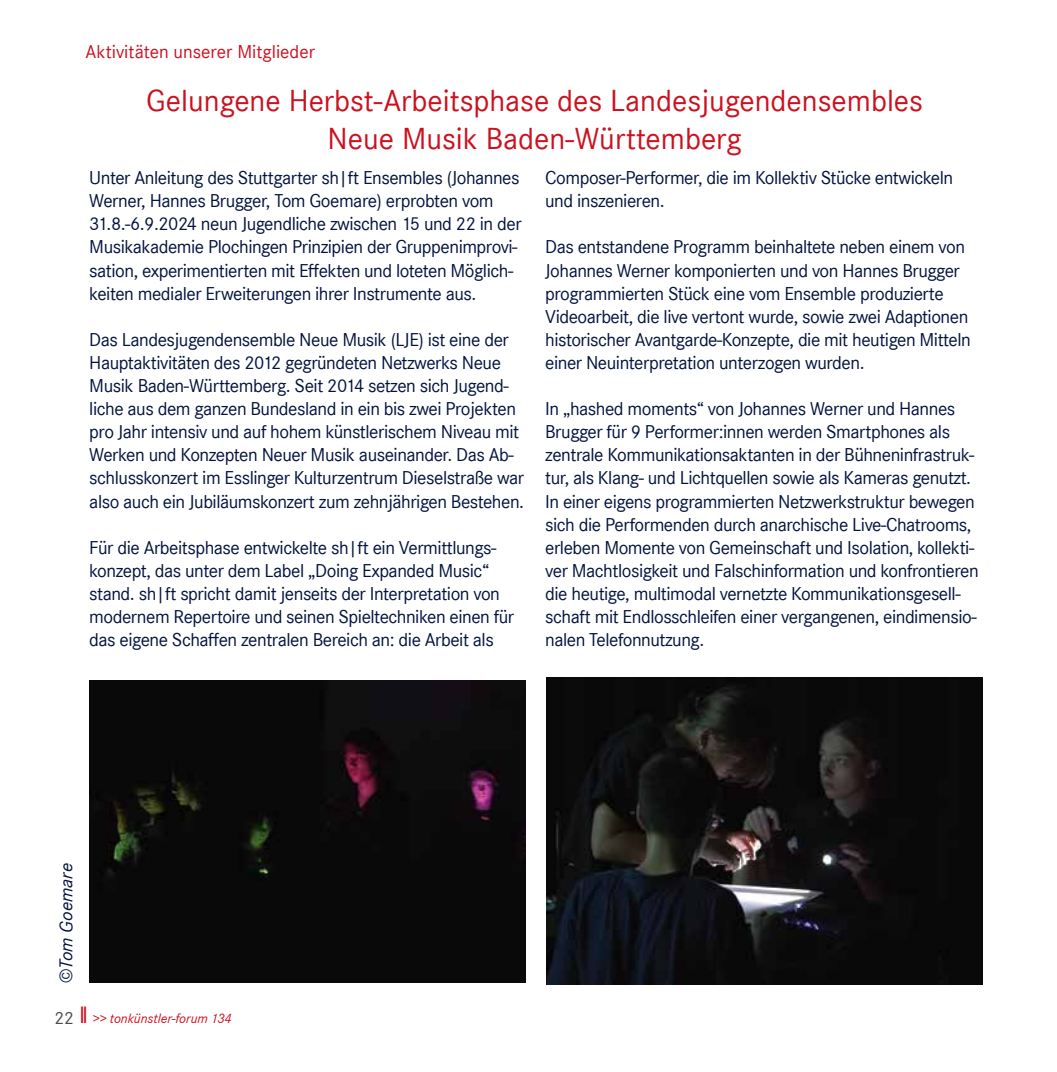
<style>
.page{position:relative;width:1057px;height:1072px;background:#fff}
.page>*{position:absolute;margin:0;border:0;box-sizing:border-box;transform-origin:0 0}
.t1{font:31.5px/37.8px "Corporate S";color:#cd101e;text-align:center}
.t2{font:19.25px/23.1px "Corporate S";letter-spacing:-.025em;color:#03133e}
.t3{font:19.25px "Corporate S";color:#cd101e}
.t4{font:italic 19.25px "Corporate S";color:#03133e}
.t5{font:18.38px "Corporate S";color:#4b4b4d}
.t6{font:italic 14px "Corporate S";color:#cd101e}
.s1{font-style:normal;font-size:24.5px}
</style>
<div class="page">
<img style="left:89px;top:680px;width:436px;height:302px">
<img style="left:546px;top:677px;width:436px;height:307px">
<p class="t3" style="left:86px;top:41px;width:231px">Aktivitäten unserer Mitglieder</p>
<h1 class="t1" style="left:146px;top:82px;width:778px">Gelungene Herbst-Arbeitsphase des Landesjugendensembles<br>Neue Musik Baden-Württemberg</h1>
<p class="t2" style="left:89px;top:166px;width:434px">Unter Anleitung des Stuttgarter sh|ft Ensembles (Johannes Werner, Hannes Brugger, Tom Goemare) erprobten vom 31.8.-6.9.2024 neun Jugendliche zwischen 15 und 22 in der Musikakademie Plochingen Prinzipien der Gruppenimprovi&shy;sation, experimentierten mit Effekten und loteten Möglich&shy;keiten medialer Erweiterungen ihrer Instrumente aus.</p>
<p class="t2" style="left:89px;top:328px;width:436px">Das Landesjugendensemble Neue Musik (LJE) ist eine der Hauptaktivitäten des 2012 gegründeten Netzwerks Neue Musik Baden-Württemberg. Seit 2014 setzen sich Jugend&shy;liche aus dem ganzen Bundesland in ein bis zwei Projekten pro Jahr intensiv und auf hohem künstlerischem Niveau mit Werken und Konzepten Neuer Musik auseinander. Das Ab&shy;schlusskonzert im Esslinger Kulturzentrum Dieselstraße war also auch ein Jubiläumskonzert zum zehnjährigen Bestehen.</p>
<p class="t2" style="left:89px;top:536px;width:426px">Für die Arbeitsphase entwickelte sh|ft ein Vermittlungs&shy;konzept, das unter dem Label „Doing Expanded Music“ stand. sh|ft spricht damit jenseits der Interpretation von modernem Repertoire und seinen Spieltechniken einen für das eigene Schaffen zentralen Bereich an: die Arbeit als</p>
<p class="t2" style="left:545px;top:166px;width:409px">Composer-Performer, die im Kollektiv Stücke entwickeln und inszenieren.</p>
<p class="t2" style="left:545px;top:235px;width:427px">Das entstandene Programm beinhaltete neben einem von Johannes Werner komponierten und von Hannes Brugger programmierten Stück eine vom Ensemble produzierte Videoarbeit, die live vertont wurde, sowie zwei Adaptionen historischer Avantgarde-Konzepte, die mit heutigen Mitteln einer Neuinterpretation unterzogen wurden.</p>
<p class="t2" style="left:545px;top:397px;width:435px">In „hashed moments“ von Johannes Werner und Hannes Brugger für 9 Performer:innen werden Smartphones als zentrale Kommunikationsaktanten in der Bühneninfrastruk&shy;tur, als Klang- und Lichtquellen sowie als Kameras genutzt.<br>In einer eigens programmierten Netzwerkstruktur bewegen sich die Performenden durch anarchische Live-Chatrooms, erleben Momente von Gemeinschaft und Isolation, kollekti&shy;ver Machtlosigkeit und Falschinformation und konfrontieren die heutige, multimodal vernetzte Kommunikationsgesell&shy;schaft mit Endlosschleifen einer vergangenen, eindimensio&shy;nalen Telefonnutzung.</p>
<p class="t4" style="left:55px;top:983px;width:122px;rotate:-90deg">©Tom Goemare</p>
<p class="t5" style="left:54px;top:1007px;width:21px">22</p>
<p class="t6" style="left:79px;top:1010px;width:154px"><span class="s1">ll</span> &gt;&gt; tonkünstler-forum 134</p>
</div>
